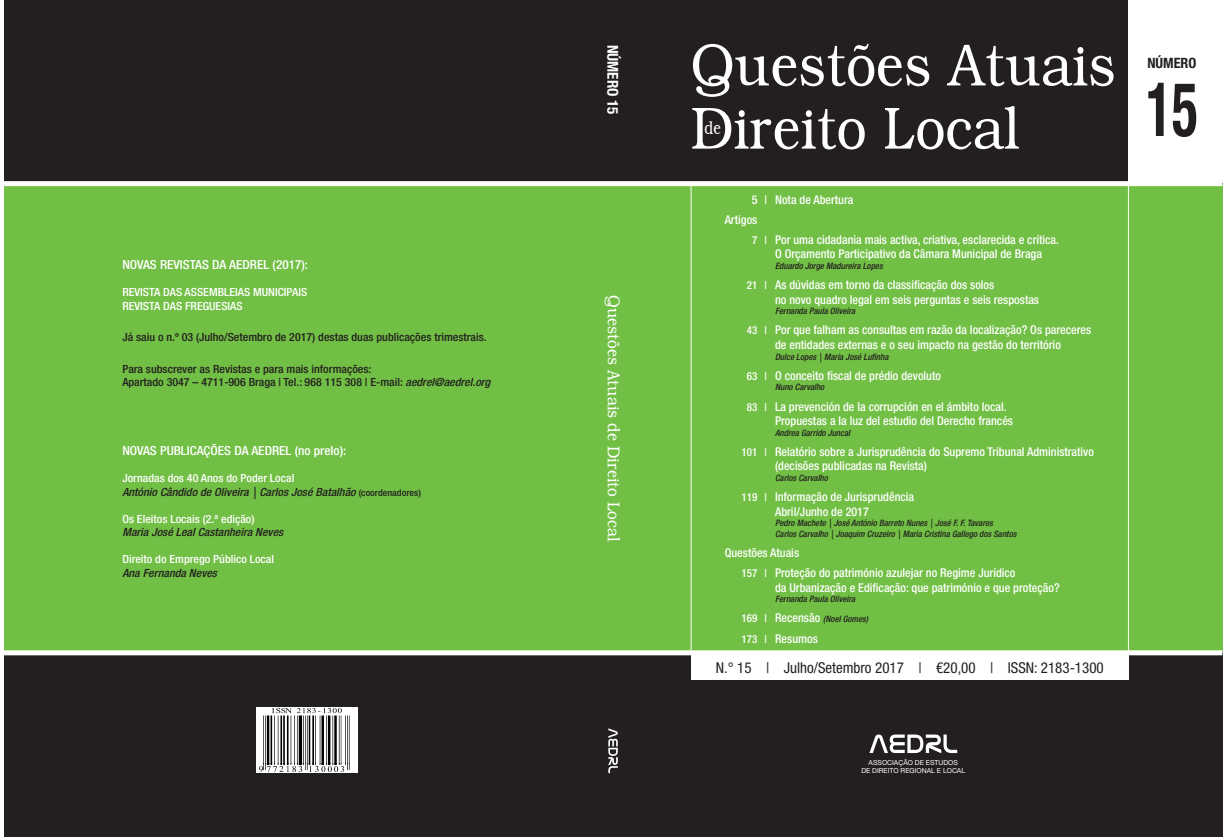
<style>
.page{position:relative;width:1226px;height:837px;background:#fff}
.page>*{position:absolute;margin:0;border:0;box-sizing:border-box;transform-origin:0 0}
.t1{font:700 condensed 75.12px "Helvetica Neue LT Std";color:#231f20;scale:.71 1}
.t2{font:300 60.5px/63.1px "Bookman";color:#fff;scale:.88 1}
.t3{font:300 18.12px "Bookman";color:#fff;scale:.8 1}
.t4{font:300 17.5px "Bookman";color:#fff;scale:.88 1}
.t5{font:condensed 15px "Helvetica Neue LT Std";color:#231f20}
.t6{font:700 condensed 15px "Helvetica Neue LT Std";color:#fff}
.t7{font:700 condensed 14.25px "Helvetica Neue LT Std";color:#231f20}
.t8{font:500 condensed 12.5px "Helvetica Neue LT Std";color:#fff;scale:1.06 1}
.t9{font:500 condensed 12.12px/14.5px "Helvetica Neue LT Std";color:#fff}
.t10{font:500 condensed 11.25px/13.5px "Helvetica Neue LT Std";color:#231f20;scale:1.06 1}
.t11{font:italic 500 condensed 11.25px/13.5px "Helvetica Neue LT Std";color:#231f20;scale:1.06 1}
.t12{font:500 condensed 11.25px/13.5px "Helvetica Neue LT Std";color:#fff;scale:1.06 1}
.t13{font:italic 500 condensed 8.75px/10.6px "Helvetica Neue LT Std";color:#231f20}
.t14{font:6.88px/8.2px "Helvetica Neue LT Std";color:#fff;text-align:center}
.s1{font-style:italic}
.s2{font-style:normal;color:#fff}
.s3{font-style:normal;font-size:9.38px}
.s4{font-size:11px}
.s5{font-style:normal;font-size:11px;color:#fff}
.s6{font-style:normal;font-size:12.12px;color:#fff}
</style>
<div class="page">
<div style="left:4px;top:0;width:1218px;height:836px;background:#231f20"></div>
<div style="left:4px;top:184px;width:1218px;height:468px;background:#71bf44"></div>
<svg style="left:608px;top:728px;width:10px;height:44px"></svg>
<img style="left:256px;top:707px;width:101px;height:65px">
<div style="left:1128px;top:0;width:94px;height:182px;background:#fff"></div>
<div style="left:4px;top:181px;width:1218px;height:5px;background:#fff"></div>
<div style="left:4px;top:650px;width:1218px;height:5px;background:#fff"></div>
<svg style="left:869px;top:734px;width:88px;height:19px"></svg>
<div style="left:691px;top:654px;width:438px;height:26px;background:#fff"></div>
<hr style="left:691px;top:183px;width:1px;height:469px;background:#fff">
<hr style="left:1128px;top:182px;width:1px;height:469px;background:#fff">
<p class="t8" style="left:122px;top:257px;width:177px">NOVAS REVISTAS DA AEDREL (2017):</p>
<p class="t12" style="left:122px;top:285px;width:176px">REVISTA DAS ASSEMBLEIAS MUNICIPAIS<br>REVISTA DAS FREGUESIAS</p>
<p class="t10" style="left:122px;top:330px;width:345px">Já saiu o n.º 03 (Julho/Setembro de 2017) destas duas publicações trimestrais.</p>
<p class="t10" style="left:122px;top:361px;width:349px">Para subscrever as Revistas e para mais informações:<br>Apartado 3047 – 4711-906 Braga | Tel.: 968 115 308 | E-mail: <span class="s1">aedrel@aedrel.org</span></p>
<p class="t8" style="left:122px;top:443px;width:213px">NOVAS PUBLICAÇÕES DA AEDREL (no prelo):</p>
<p class="t11" style="left:122px;top:471px;width:283px"><span class="s2">Jornadas dos 40 Anos do Poder Local<br></span>António Cândido de Oliveira | Carlos José Batalhão <span class="s3">(coordenadores)</span></p>
<p class="t12" style="left:122px;top:511px;width:126px">Os Eleitos Locais (2.ª edição)</p>
<p class="t11" style="left:122px;top:525px;width:153px">Maria José Leal Castanheira Neves</p>
<p class="t12" style="left:122px;top:552px;width:145px">Direito do Emprego Público Local</p>
<p class="t11" style="left:122px;top:566px;width:91px">Ana Fernanda Neves</p>
<p class="t6" style="left:622px;top:44px;width:71px;rotate:90deg">NÚMERO 15</p>
<h3 class="t4" style="left:624px;top:295px;width:281px;rotate:90deg">Questões Atuais de Direito Local</h3>
<h2 class="t2" style="left:691px;top:33px;width:484px">Questões Atuais<br>Direito Local</h2>
<h3 class="t3" style="left:705px;top:117px;width:22px">de</h3>
<p class="t9" style="left:725px;top:189px;width:130px;line-height:20.1px;text-indent:27px">5 | Nota de Abertura<br>Artigos</p>
<p class="t9" style="left:752px;top:232px;width:308px;text-align:center"><span class="s4">7 |</span> Por uma cidadania mais activa, criativa, esclarecida e crítica.<br>O Orçamento Participativo da Câmara Municipal de Braga</p>
<p class="t13" style="left:775px;top:260px;width:109px">Eduardo Jorge Madureira Lopes</p>
<p class="t9" style="left:775px;top:277px;width:266px;text-indent:-28px"><span class="s4">21 |</span> As dúvidas em torno da classificação dos solos<br>no novo quadro legal em seis perguntas e seis respostas</p>
<p class="t13" style="left:775px;top:306px;width:82px">Fernanda Paula Oliveira</p>
<p class="t9" style="left:747px;top:322px;width:346px;text-align:center"><span class="s4">43 |</span> Por que falham as consultas em razão da localização? Os pareceres de entidades externas e o seu impacto na gestão do território</p>
<p class="t13" style="left:775px;top:351px;width:115px">Dulce Lopes | Maria José Lufinha</p>
<p class="t9" style="left:747px;top:368px;width:196px"><span class="s4">63 |</span> O conceito fiscal de prédio devoluto</p>
<p class="t13" style="left:775px;top:382px;width:51px">Nuno Carvalho</p>
<p class="t9" style="left:775px;top:398px;width:240px;text-indent:-28px"><span class="s4">83 |</span> La prevención de la corrupción en el ámbito local.<br>Propuestas a la luz del estudio del Derecho francés</p>
<p class="t13" style="left:775px;top:427px;width:77px">Andrea Garrido Juncal</p>
<p class="t9" style="left:775px;top:444px;width:320px;text-indent:-33px"><span class="s4">101 |</span> Relatório sobre a Jurisprudência do Supremo Tribunal Administrativo (decisões publicadas na Revista)</p>
<p class="t13" style="left:775px;top:472px;width:54px">Carlos Carvalho</p>
<p class="t9" style="left:775px;top:489px;width:141px;text-indent:-33px"><span class="s4">119 |</span> Informação de Jurisprudência<br>Abril/Junho de 2017</p>
<p class="t13" style="left:775px;top:517px;width:243px">Pedro Machete | José António Barreto Nunes | José F. F. Tavares<br>Carlos Carvalho | Joaquim Cruzeiro | Maria Cristina Gallego dos Santos</p>
<p class="t9" style="left:742px;top:542px;width:275px;line-height:20.1px;text-indent:-17px">Questões Atuais<br><span class="s4">157 |</span> Proteção do património azulejar no Regime Jurídico</p>
<p class="t9" style="left:775px;top:579px;width:286px">da Urbanização e Edificação: que património e que proteção?</p>
<p class="t13" style="left:775px;top:593px;width:82px">Fernanda Paula Oliveira</p>
<p class="t13" style="left:742px;top:614px;width:128px"><span class="s5">169 |</span> <span class="s6">Recensão</span> (Noel Gomes)</p>
<p class="t9" style="left:742px;top:630px;width:78px"><span class="s4">173 |</span> Resumos</p>
<p class="t5" style="left:716px;top:658px;width:389px">N.° 15 | Julho/Setembro 2017 | €20,00 | ISSN: 2183-1300</p>
<p class="t14" style="left:861px;top:758px;width:105px">ASSOCIAÇÃO DE ESTUDOS<br>DE DIREITO REGIONAL E LOCAL</p>
<p class="t7" style="left:1147px;top:54px;width:51px">NÚMERO</p>
<h1 class="t1" style="left:1146px;top:64px;width:74px">15</h1>
</div>
